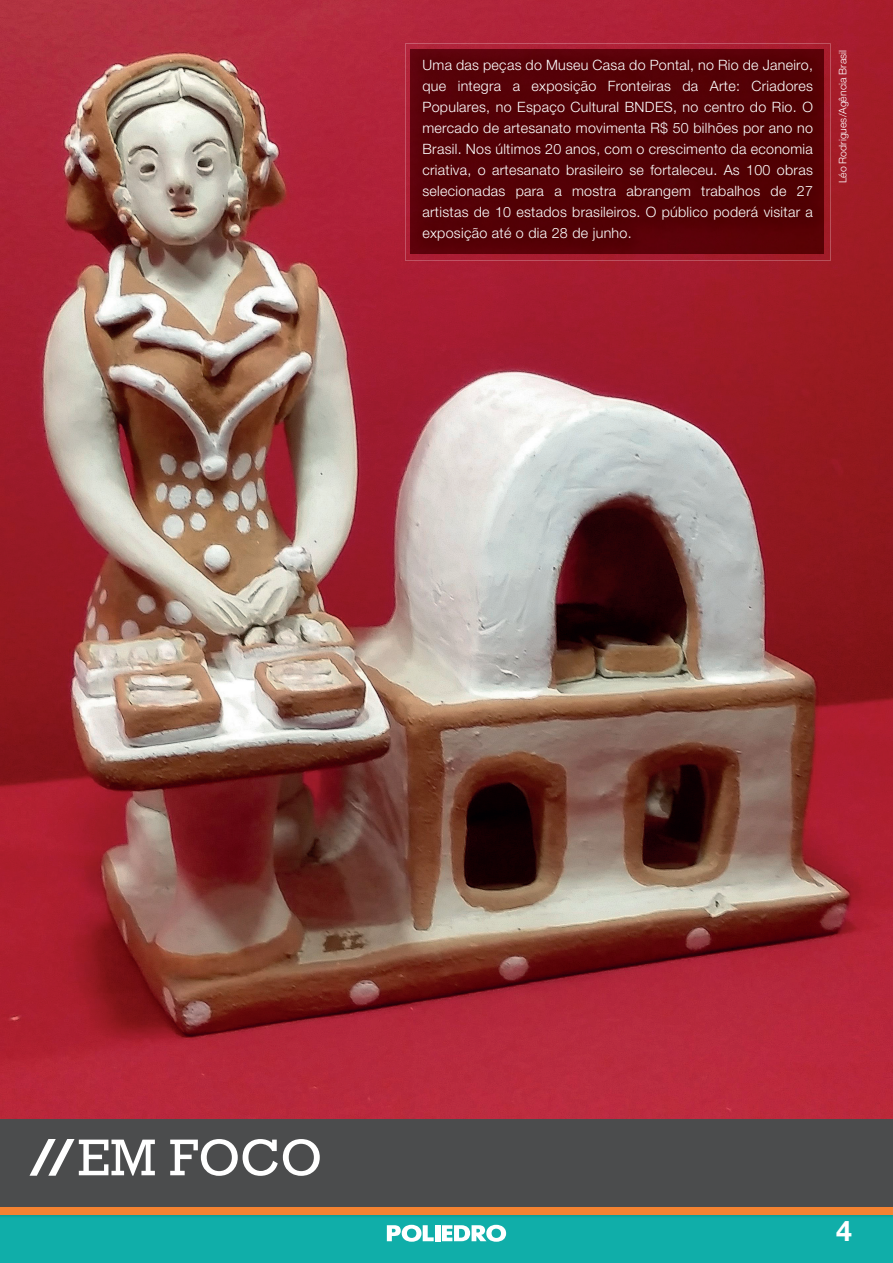
<style>
.page{position:relative;width:893px;height:1263px;background:#fff}
.page>*{position:absolute;margin:0;border:0;box-sizing:border-box;transform-origin:0 0}
.t1{font:52.5px "Rockwell";color:#fff}
.t2{font:700 28.5px "Helvetica Neue";color:#fff}
.t3{font:300 14.25px/21px "Helvetica Neue";letter-spacing:.02em;color:#fff;text-align:justify}
.t4{font:300 10.5px "Helvetica Neue";color:#fff}
.s1{font-weight:700}
</style>
<div class="page">
<div style="left:0;top:1207px;width:893px;height:56px;background:#10aea9"></div>
<img style="left:0;top:0;width:893px;height:1119px">
<img style="left:405px;top:44px;width:425px;height:217px">
<div style="left:411px;top:50px;width:412px;height:203px;background:#530005"></div>
<div style="left:0;top:1120px;width:893px;height:87px;background:#4b4c4d"></div>
<img style="left:0;top:1214px;width:893px;height:2px">
<div style="left:0;top:1207px;width:893px;height:7px;background:#f48231"></div>
<svg style="left:387px;top:1225px;width:47px;height:17px"></svg>
<div style="left:435px;top:1225px;width:5px;height:16px;background:#fff"></div>
<svg style="left:442px;top:1225px;width:64px;height:17px"></svg>
<p class="t3" style="left:422px;top:54px;width:392px">Uma das peças do Museu Casa do Pontal, no Rio de Janeiro, que integra a exposição Fronteiras da Arte: Criadores Populares, no Espaço Cultural BNDES, no centro do Rio. O mercado de artesanato movimenta R$ 50 bilhões por ano no Brasil. Nos últimos 20 anos, com o crescimento da economia criativa, o artesanato brasileiro se fortaleceu. As 100 obras selecionadas para a mostra abrangem trabalhos de 27 artistas de 10 estados brasileiros. O público poderá visitar a exposição até o dia 28 de junho.</p>
<p class="t4" style="left:836px;top:183px;width:135px;rotate:-90deg">Léo Rodrigues/Agência Brasil</p>
<h1 class="t1" style="left:29px;top:1127px;width:295px"><span class="s1">//</span> EM FOCO</h1>
<h2 class="t2" style="left:836px;top:1213px;width:17px">4</h2>
</div>
